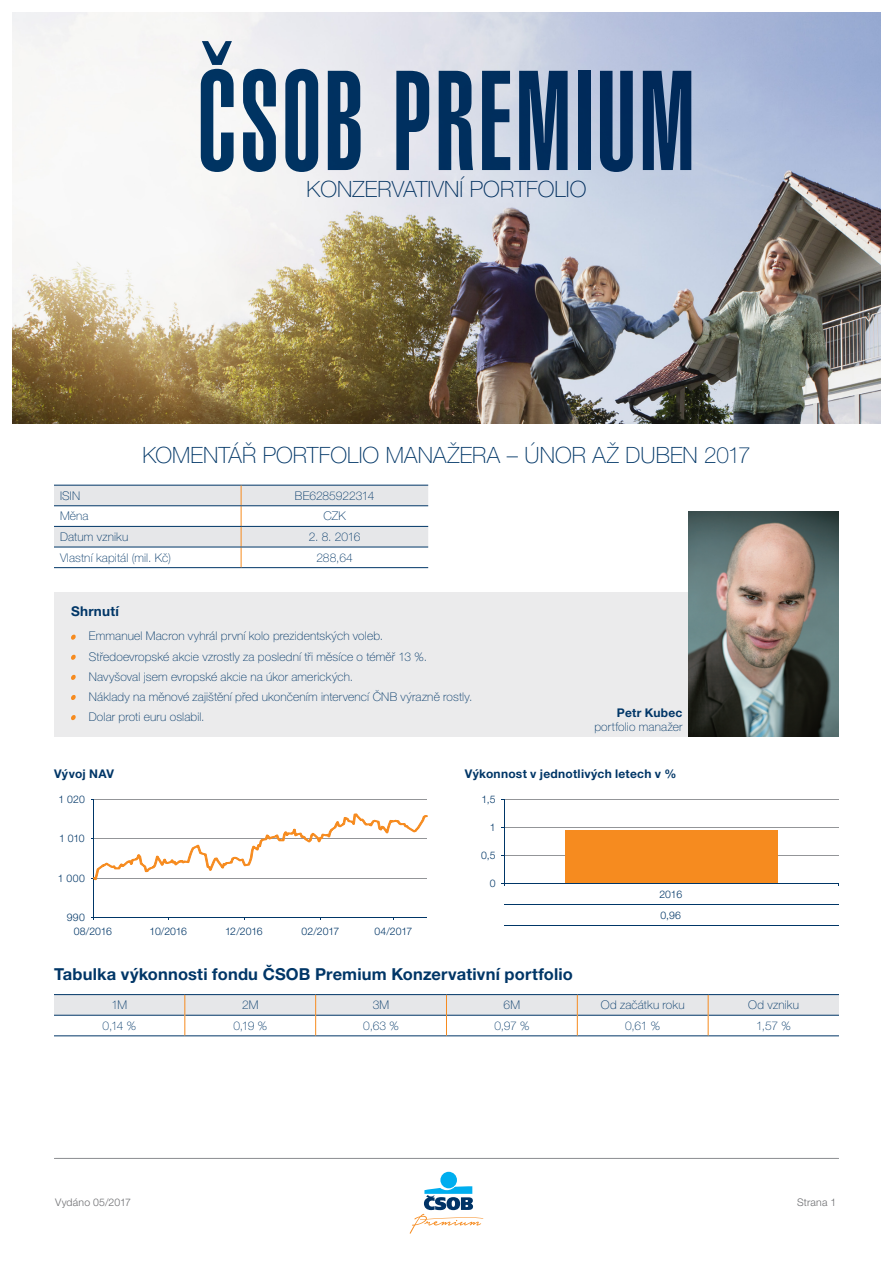
<style>
.page{position:relative;width:893px;height:1263px;background:#fff}
.page>*{position:absolute;margin:0;border:0;box-sizing:border-box;transform-origin:0 0}
.t1{font:139.35px "Helvetica LT Pro Ult Comp";letter-spacing:.025em;color:#003667;scale:.85 1}
.Nadpis_materialu{font:100 22.5px "Helvetica Neue LT Pro";letter-spacing:.005em;color:#003667}
.Podnadpis{font:700 16.5px "Helvetica Neue LT Pro";letter-spacing:.01em;color:#003667}
.Box{font:700 13.5px "Helvetica Neue LT Pro";letter-spacing:.02em;color:#003667}
.Box-2{font:100 12px "Helvetica Neue LT Pro";letter-spacing:.01em;color:#003667}
.Plain_text{font:700 12px "Helvetica Neue LT Pro";letter-spacing:.02em;color:#003667}
.Plain_text-2{font:100 12px/14.1px "Helvetica Neue LT Pro";letter-spacing:.015em;color:#003667;text-align:right}
.t2{font:300 10.5px "Helvetica Neue LT Pro";letter-spacing:-.005em;color:#003667}
.t3{font:300 10.5px "Helvetica Neue LT Pro";letter-spacing:.02em;color:#6c6d70}
.s1{font-weight:700}
</style>
<div class="page">
<svg style="left:410px;top:1172px;width:73px;height:62px"></svg>
<hr style="left:54px;top:1158px;width:785px;height:1px;background:#939598">
<img style="left:13px;top:13px;width:867px;height:410px">
<hr style="left:54px;top:567px;width:187px;height:1px;background:#003667">
<hr style="left:241px;top:567px;width:187px;height:1px;background:#003667">
<svg style="left:54px;top:485px;width:374px;height:82px"></svg>
<hr style="left:54px;top:505px;width:187px;height:1px;background:#003667">
<hr style="left:241px;top:505px;width:187px;height:1px;background:#003667">
<hr style="left:54px;top:526px;width:187px;height:1px;background:#003667">
<hr style="left:241px;top:526px;width:187px;height:1px;background:#003667">
<hr style="left:54px;top:547px;width:187px;height:1px;background:#003667">
<hr style="left:241px;top:547px;width:187px;height:1px;background:#003667">
<div style="left:54px;top:994px;width:131px;height:21px;background:#e6e7e9"></div>
<hr style="left:54px;top:994px;width:131px;height:1px;background:#003667">
<hr style="left:54px;top:1035px;width:131px;height:1px;background:#003667">
<hr style="left:185px;top:1035px;width:131px;height:1px;background:#003667">
<hr style="left:708px;top:1035px;width:131px;height:1px;background:#003667">
<hr style="left:316px;top:1035px;width:130px;height:1px;background:#003667">
<hr style="left:577px;top:1035px;width:131px;height:1px;background:#003667">
<hr style="left:446px;top:1035px;width:131px;height:1px;background:#003667">
<hr style="left:54px;top:1015px;width:130px;height:1px;background:#003667">
<svg style="left:184px;top:994px;width:655px;height:41px"></svg>
<hr style="left:94px;top:799px;width:333px;height:1px;background:#939598">
<hr style="left:93px;top:799px;width:1px;height:118px;background:#003667">
<hr style="left:94px;top:917px;width:333px;height:1px;background:#003667">
<div style="left:54px;top:592px;width:785px;height:145px;background:#ebebec"></div>
<svg style="left:71px;top:634px;width:5px;height:6px"></svg>
<svg style="left:71px;top:654px;width:5px;height:6px"></svg>
<svg style="left:71px;top:674px;width:5px;height:6px"></svg>
<svg style="left:71px;top:695px;width:5px;height:5px"></svg>
<svg style="left:71px;top:715px;width:5px;height:5px"></svg>
<img style="left:689px;top:511px;width:150px;height:226px">
<hr style="left:504px;top:799px;width:335px;height:1px;background:#939598">
<hr style="left:504px;top:827px;width:335px;height:1px;background:#939598">
<hr style="left:504px;top:855px;width:335px;height:1px;background:#939598">
<div style="left:565px;top:830px;width:213px;height:53px;background:#f68b1f"></div>
<hr style="left:504px;top:883px;width:335px;height:1px;background:#003667">
<hr style="left:504px;top:799px;width:1px;height:84px;background:#003667">
<hr style="left:504px;top:904px;width:335px;height:1px;background:#003667">
<hr style="left:504px;top:925px;width:335px;height:1px;background:#003667">
<svg style="left:91px;top:813px;width:337px;height:68px"></svg>
<h1 class="t1" style="left:197px;top:41px;width:587px">ČSOB PREMIUM</h1>
<h2 class="Nadpis_materialu" style="left:307px;top:176px;width:281px">KONZERVATIVNÍ PORTFOLIO</h2>
<p class="Nadpis_materialu" style="left:142px;top:442px;width:610px">KOMENTÁŘ PORTFOLIO MANAŽERA – ÚNOR AŽ DUBEN 2017</p>
<p class="Box-2" style="left:60px;top:489px;width:22px">ISIN</p>
<p class="Box-2" style="left:295px;top:489px;width:81px">BE6285922314</p>
<p class="Box-2" style="left:60px;top:509px;width:30px">Měna</p>
<p class="Box-2" style="left:324px;top:509px;width:24px">CZK</p>
<p class="Box-2" style="left:60px;top:530px;width:70px">Datum vzniku</p>
<p class="Box-2" style="left:309px;top:530px;width:53px">2. 8. 2016</p>
<p class="Box-2" style="left:60px;top:550px;width:112px">Vlastní kapitál (mil. Kč)</p>
<p class="Box-2" style="left:316px;top:550px;width:38px">288,64</p>
<p class="Box" style="left:71px;top:603px;width:50px">Shrnutí</p>
<p class="Box-2" style="left:89px;top:629px;width:296px">Emmanuel Macron vyhrál první kolo prezidentských voleb.</p>
<p class="Box-2" style="left:89px;top:649px;width:340px">Středoevropské akcie vzrostly za poslední tři měsíce o téměř 13 %.</p>
<p class="Box-2" style="left:89px;top:669px;width:266px">Navyšoval jsem evropské akcie na úkor amerických.</p>
<p class="Box-2" style="left:89px;top:690px;width:385px">Náklady na měnové zajištění před ukončením intervencí ČNB výrazně rostly.</p>
<p class="Box-2" style="left:89px;top:710px;width:117px">Dolar proti euru oslabil.</p>
<p class="Plain_text-2" style="left:594px;top:706px;width:90px"><span class="s1">Petr Kubec </span>portfolio manažer</p>
<p class="Plain_text" style="left:54px;top:766px;width:61px">Vývoj NAV</p>
<p class="t2" style="left:58px;top:793px;width:28px">1 020</p>
<p class="t2" style="left:59px;top:832px;width:27px">1 010</p>
<p class="t2" style="left:58px;top:872px;width:28px">1 000</p>
<p class="t2" style="left:67px;top:911px;width:20px">990</p>
<p class="t2" style="left:74px;top:924px;width:40px">08/2016</p>
<p class="t2" style="left:150px;top:924px;width:39px">10/2016</p>
<p class="t2" style="left:225px;top:924px;width:39px">12/2016</p>
<p class="t2" style="left:301px;top:924px;width:39px">02/2017</p>
<p class="t2" style="left:374px;top:924px;width:39px">04/2017</p>
<p class="Plain_text" style="left:465px;top:766px;width:213px">Výkonnost v jednotlivých letech v %</p>
<p class="t2" style="left:482px;top:793px;width:15px">1,5</p>
<p class="t2" style="left:490px;top:821px;width:7px">1</p>
<p class="t2" style="left:481px;top:849px;width:16px">0,5</p>
<p class="t2" style="left:490px;top:877px;width:7px">0</p>
<p class="t2" style="left:659px;top:887px;width:24px">2016</p>
<p class="t2" style="left:660px;top:909px;width:22px">0,96</p>
<p class="Podnadpis" style="left:54px;top:963px;width:520px">Tabulka výkonnosti fondu ČSOB Premium Konzervativní portfolio</p>
<p class="Box-2" style="left:112px;top:998px;width:17px">1M</p>
<p class="Box-2" style="left:242px;top:998px;width:18px">2M</p>
<p class="Box-2" style="left:373px;top:998px;width:18px">3M</p>
<p class="Box-2" style="left:504px;top:998px;width:18px">6M</p>
<p class="Box-2" style="left:601px;top:998px;width:85px">Od začátku roku</p>
<p class="Box-2" style="left:748px;top:998px;width:52px">Od vzniku</p>
<p class="Box-2" style="left:103px;top:1019px;width:35px">0,14 %</p>
<p class="Box-2" style="left:233px;top:1019px;width:35px">0,19 %</p>
<p class="Box-2" style="left:363px;top:1019px;width:37px">0,63 %</p>
<p class="Box-2" style="left:494px;top:1019px;width:37px">0,97 %</p>
<p class="Box-2" style="left:625px;top:1019px;width:37px">0,61 %</p>
<p class="Box-2" style="left:756px;top:1019px;width:36px">1,57 %</p>
<p class="t3" style="left:55px;top:1196px;width:77px">Vydáno 05/2017</p>
<p class="t3" style="left:797px;top:1196px;width:41px">Strana 1</p>
</div>
